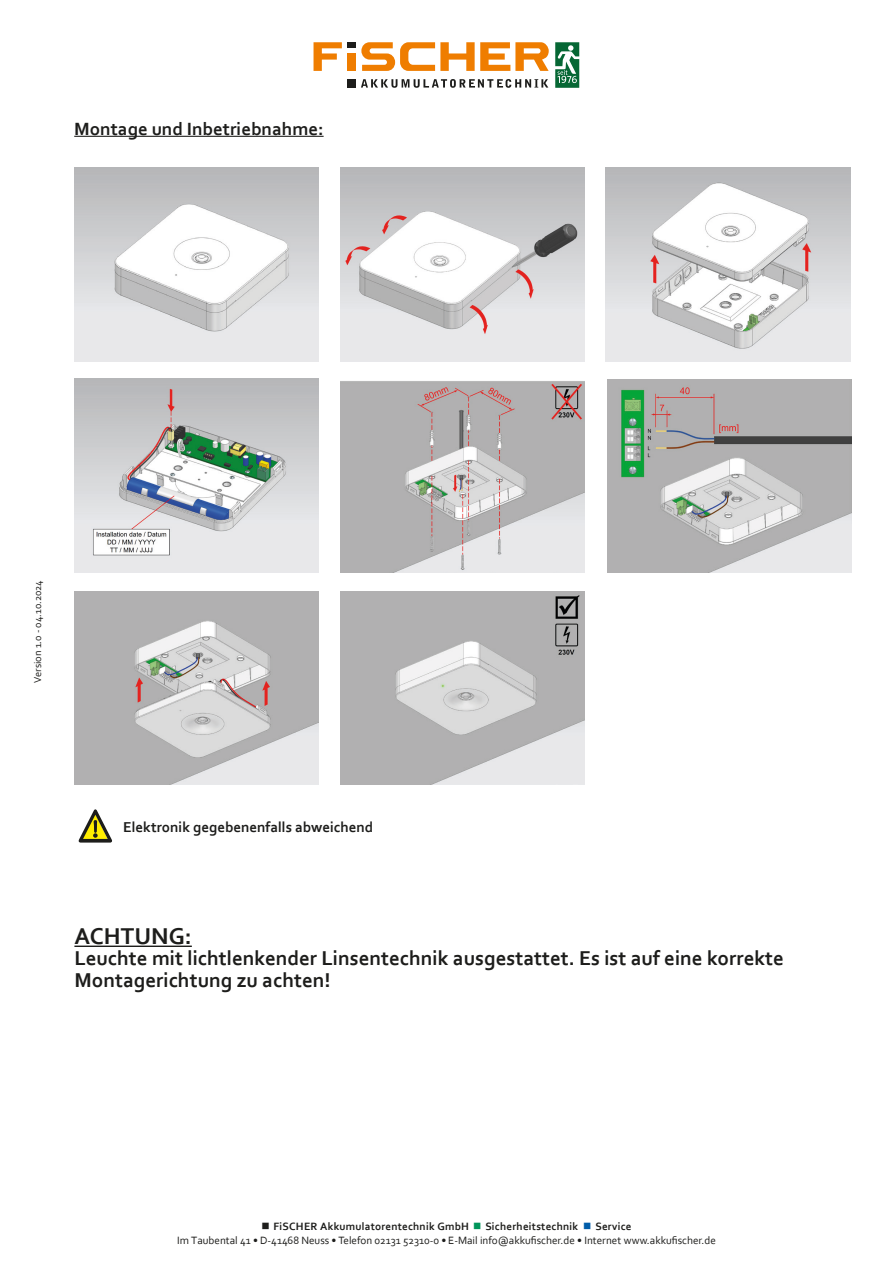
<style>
.page{position:relative;width:893px;height:1263px;background:#fff}
.page>*{position:absolute;margin:0;border:0;box-sizing:border-box;transform-origin:0 0}
.t1{font:700 24px "Corbel";color:#1d1d1b}
.t2{font:700 21px/21.3px "Corbel";color:#1d1d1b}
.Überschrift_1{font:700 18.6px "Corbel";color:#1d1d1b}
.t3{font:700 15px "Corbel";color:#1d1d1b}
.t4{font:11.1px/14.2px "Corbel";color:#1d1d1b;text-align:center}
.Copyright__Version_und_Datum{font:10.5px "Corbel";color:#1d1d1b}
.s1{font-weight:700}
.s2{color:#00955a}
.s3{color:#005da9}
</style>
<div class="page">
<div style="left:347px;top:42px;width:9px;height:6px;background:#1d1d1b"></div>
<svg style="left:314px;top:42px;width:28px;height:29px"></svg>
<div style="left:347px;top:53px;width:9px;height:18px;background:#ef7d00"></div>
<svg style="left:361px;top:42px;width:188px;height:29px"></svg>
<div style="left:347px;top:79px;width:9px;height:9px;background:#1d1d1b"></div>
<svg style="left:361px;top:79px;width:187px;height:9px"></svg>
<svg style="left:555px;top:42px;width:24px;height:46px"></svg>
<hr style="left:74px;top:136px;width:250px;height:1px;background:#1d1d1b">
<hr style="left:74px;top:945px;width:118px;height:2px;background:#1d1d1b">
<img style="left:74px;top:168px;width:245px;height:193px">
<img style="left:74px;top:379px;width:245px;height:193px">
<img style="left:607px;top:380px;width:245px;height:193px">
<img style="left:340px;top:168px;width:245px;height:193px">
<img style="left:74px;top:591px;width:245px;height:194px">
<img style="left:606px;top:168px;width:244px;height:193px">
<img style="left:340px;top:381px;width:245px;height:191px">
<img style="left:340px;top:591px;width:245px;height:194px">
<svg style="left:79px;top:809px;width:33px;height:33px"></svg>
<p class="Überschrift_1" style="left:74px;top:117px;width:251px">Montage und Inbetriebnahme:</p>
<p class="Copyright__Version_und_Datum" style="left:31px;top:683px;width:104px;rotate:-90deg">Version 1.0 - 04.10.2024</p>
<p class="t3" style="left:123px;top:817px;width:251px">Elektronik gegebenenfalls abweichend</p>
<p class="t1" style="left:74px;top:921px;width:119px">ACHTUNG:</p>
<p class="t2" style="left:74px;top:947px;width:711px">Leuchte mit lichtlenkender Linsentechnik ausgestattet. Es ist auf eine korrekte<br>Montagerichtung zu achten!</p>
<p class="t4" style="left:177px;top:1218px;width:540px">■ <span class="s1">FiSCHER Akkumulatorentechnik GmbH</span> <span class="s2">■</span> <span class="s1">Sicherheitstechnik</span> <span class="s3">■</span> <span class="s1">Service<br></span>Im Taubental 41 • D-41468 Neuss • Telefon 02131 52310-0 • E-Mail info@akkufischer.de • Internet www.akkufischer.de</p>
</div>
